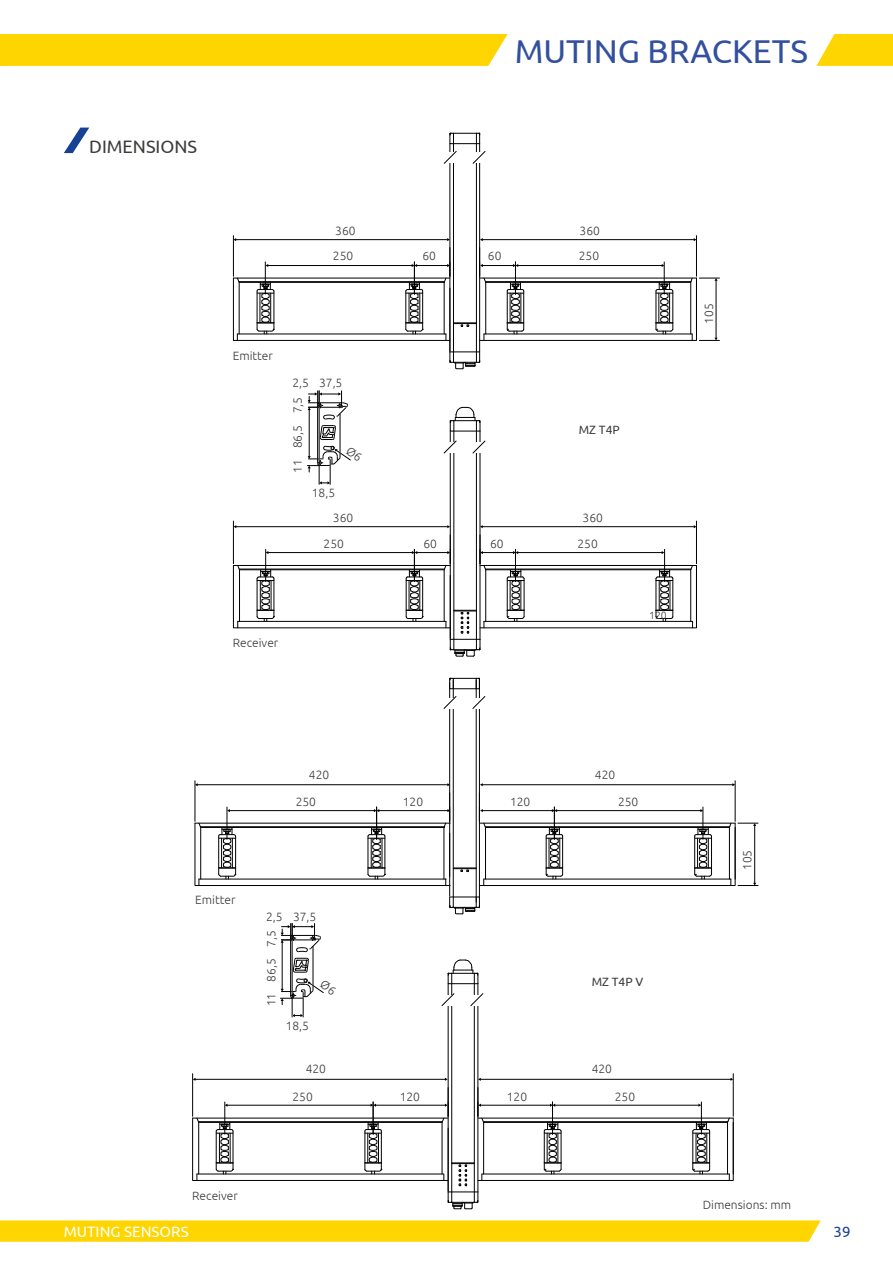
<style>
.page{position:relative;width:893px;height:1263px;background:#fff}
.page>*{position:absolute;margin:0;border:0;box-sizing:border-box;transform-origin:0 0}
.t1{font:33px "Ubuntu";color:#32509e}
.t2{font:18px "Ubuntu";color:#3c3c3b}
.t3{font:15px "Ubuntu";color:#fff}
.t4{font:15px "Ubuntu";color:#164194}
.t5{font:300 12px/25.7px "Ubuntu";color:#3c3c3b}
.t6{font:12px "Ubuntu";color:#3c3c3b}
.t7{font:300 10.5px "Ubuntu";color:#3c3c3b}
</style>
<div class="page">
<svg style="left:816px;top:34px;width:77px;height:32px;background:#ffda1f"></svg>
<svg style="left:0;top:1220px;width:821px;height:22px;background:#ffd60a"></svg>
<div style="left:0;top:34px;width:508px;height:32px;background:#ffd500"></div>
<svg style="left:64px;top:128px;width:25px;height:25px"></svg>
<hr style="left:448px;top:1191px;width:30px;height:1px;background:#000">
<hr style="left:448px;top:984px;width:1px;height:208px;background:#000">
<hr style="left:478px;top:984px;width:1px;height:208px;background:#000">
<hr style="left:451px;top:984px;width:1px;height:208px;background:#000">
<hr style="left:474px;top:984px;width:1px;height:208px;background:#000">
<svg style="left:447px;top:959px;width:32px;height:25px"></svg>
<svg style="left:449px;top:678px;width:31px;height:11px"></svg>
<hr style="left:449px;top:682px;width:1px;height:195px;background:#000">
<hr style="left:479px;top:680px;width:1px;height:218px;background:#000">
<hr style="left:453px;top:680px;width:1px;height:217px;background:#000">
<hr style="left:476px;top:680px;width:1px;height:222px;background:#000">
<hr style="left:449px;top:833px;width:1px;height:63px;background:#000">
<hr style="left:195px;top:781px;width:1px;height:40px;background:#000">
<hr style="left:735px;top:781px;width:1px;height:40px;background:#000">
<hr style="left:192px;top:1074px;width:1px;height:42px;background:#000">
<hr style="left:733px;top:1074px;width:1px;height:42px;background:#000">
<svg style="left:449px;top:897px;width:31px;height:17px"></svg>
<svg style="left:447px;top:1192px;width:32px;height:18px"></svg>
<svg style="left:443px;top:696px;width:14px;height:13px"></svg>
<svg style="left:472px;top:696px;width:14px;height:13px"></svg>
<svg style="left:441px;top:993px;width:14px;height:13px"></svg>
<svg style="left:470px;top:993px;width:14px;height:13px"></svg>
<hr style="left:197px;top:784px;width:251px;height:1px;background:#000">
<hr style="left:482px;top:784px;width:251px;height:1px;background:#000">
<hr style="left:195px;top:1079px;width:250px;height:1px;background:#000">
<hr style="left:480px;top:1079px;width:251px;height:1px;background:#000">
<svg style="left:192px;top:1087px;width:542px;height:99px"></svg>
<svg style="left:194px;top:793px;width:564px;height:93px"></svg>
<hr style="left:317px;top:405px;width:1px;height:58px;background:#000">
<hr style="left:319px;top:408px;width:1px;height:51px;background:#000">
<hr style="left:340px;top:413px;width:1px;height:45px;background:#000">
<hr style="left:309px;top:410px;width:1px;height:47px;background:#000">
<svg style="left:308px;top:390px;width:40px;height:50px"></svg>
<hr style="left:450px;top:431px;width:1px;height:208px;background:#000">
<hr style="left:480px;top:431px;width:1px;height:208px;background:#000">
<hr style="left:453px;top:431px;width:1px;height:208px;background:#000">
<hr style="left:476px;top:431px;width:1px;height:208px;background:#000">
<svg style="left:450px;top:407px;width:31px;height:25px"></svg>
<svg style="left:449px;top:133px;width:31px;height:11px"></svg>
<hr style="left:450px;top:144px;width:1px;height:208px;background:#000">
<hr style="left:479px;top:144px;width:1px;height:208px;background:#000">
<hr style="left:453px;top:144px;width:1px;height:208px;background:#000">
<hr style="left:476px;top:144px;width:1px;height:208px;background:#000">
<hr style="left:233px;top:236px;width:1px;height:40px;background:#000">
<hr style="left:696px;top:236px;width:1px;height:40px;background:#000">
<hr style="left:233px;top:521px;width:1px;height:43px;background:#000">
<hr style="left:696px;top:521px;width:1px;height:43px;background:#000">
<svg style="left:449px;top:352px;width:31px;height:17px"></svg>
<svg style="left:443px;top:150px;width:14px;height:14px"></svg>
<svg style="left:472px;top:150px;width:14px;height:14px"></svg>
<svg style="left:443px;top:440px;width:14px;height:14px"></svg>
<svg style="left:472px;top:440px;width:14px;height:14px"></svg>
<hr style="left:236px;top:239px;width:212px;height:1px;background:#000">
<hr style="left:482px;top:239px;width:212px;height:1px;background:#000">
<hr style="left:236px;top:526px;width:212px;height:1px;background:#000">
<hr style="left:482px;top:526px;width:212px;height:1px;background:#000">
<svg style="left:233px;top:535px;width:464px;height:122px"></svg>
<svg style="left:233px;top:248px;width:486px;height:93px"></svg>
<svg style="left:280px;top:923px;width:44px;height:94px"></svg>
<svg style="left:307px;top:446px;width:44px;height:39px"></svg>
<h2 class="t2" style="left:89px;top:136px;width:109px">DIMENSIONS</h2>
<p class="t5" style="left:335px;top:218px;width:22px">360</p>
<p class="t5" style="left:333px;top:242px;width:22px">250</p>
<p class="t5" style="left:233px;top:342px;width:42px">Emitter</p>
<p class="t5" style="left:292px;top:370px;width:52px">2,5 37,5</p>
<p class="t5" style="left:284px;top:448px;width:53px;rotate:-90deg">86,5 7,5</p>
<p class="t5" style="left:284px;top:473px;width:15px;rotate:-90deg">11</p>
<p class="t5" style="left:312px;top:479px;width:25px">18,5</p>
<p class="t5" style="left:324px;top:505px;width:31px;text-indent:9px">360<br>250</p>
<p class="t5" style="left:233px;top:630px;width:47px">Receiver</p>
<h1 class="t1" style="left:515px;top:31px;width:295px">MUTING BRACKETS</h1>
<p class="t5" style="left:422px;top:242px;width:15px">60</p>
<p class="t5" style="left:424px;top:530px;width:15px">60</p>
<p class="t5" style="left:580px;top:218px;width:22px">360</p>
<p class="t5" style="left:488px;top:242px;width:15px">60</p>
<p class="t5" style="left:579px;top:242px;width:22px">250</p>
<p class="t5" style="left:696px;top:324px;width:22px;rotate:-90deg">105</p>
<p class="t6" style="left:579px;top:422px;width:42px">MZ T4P</p>
<p class="t5" style="left:583px;top:505px;width:22px">360</p>
<p class="t5" style="left:490px;top:530px;width:15px">60</p>
<p class="t5" style="left:577px;top:530px;width:22px">250</p>
<p class="t7" style="left:649px;top:609px;width:19px">120</p>
<p class="t5" style="left:309px;top:761px;width:22px">420</p>
<p class="t5" style="left:296px;top:789px;width:22px">250</p>
<p class="t5" style="left:195px;top:886px;width:42px">Emitter</p>
<p class="t5" style="left:266px;top:903px;width:52px">2,5 37,5</p>
<p class="t5" style="left:258px;top:982px;width:53px;rotate:-90deg">86,5 7,5</p>
<p class="t5" style="left:258px;top:1006px;width:15px;rotate:-90deg">11</p>
<p class="t5" style="left:286px;top:1013px;width:25px">18,5</p>
<p class="t5" style="left:306px;top:1056px;width:22px">420</p>
<p class="t5" style="left:292px;top:1083px;width:22px">250</p>
<p class="t5" style="left:192px;top:1182px;width:47px">Receiver</p>
<p class="t5" style="left:403px;top:789px;width:22px">120</p>
<p class="t5" style="left:510px;top:789px;width:22px">120</p>
<p class="t5" style="left:595px;top:761px;width:22px">420</p>
<p class="t5" style="left:618px;top:789px;width:22px">250</p>
<p class="t6" style="left:592px;top:974px;width:53px">MZ T4P V</p>
<p class="t5" style="left:592px;top:1056px;width:22px">420</p>
<p class="t5" style="left:400px;top:1083px;width:22px">120</p>
<p class="t5" style="left:615px;top:1083px;width:22px">250</p>
<p class="t5" style="left:507px;top:1083px;width:22px">120</p>
<p class="t5" style="left:734px;top:870px;width:22px;rotate:-90deg">105</p>
<p class="t5" style="left:703px;top:1192px;width:90px">Dimensions: mm</p>
<p class="t3" style="left:64px;top:1222px;width:126px">MUTING SENSORS</p>
<p class="t4" style="left:833px;top:1222px;width:18px">39</p>
</div>
